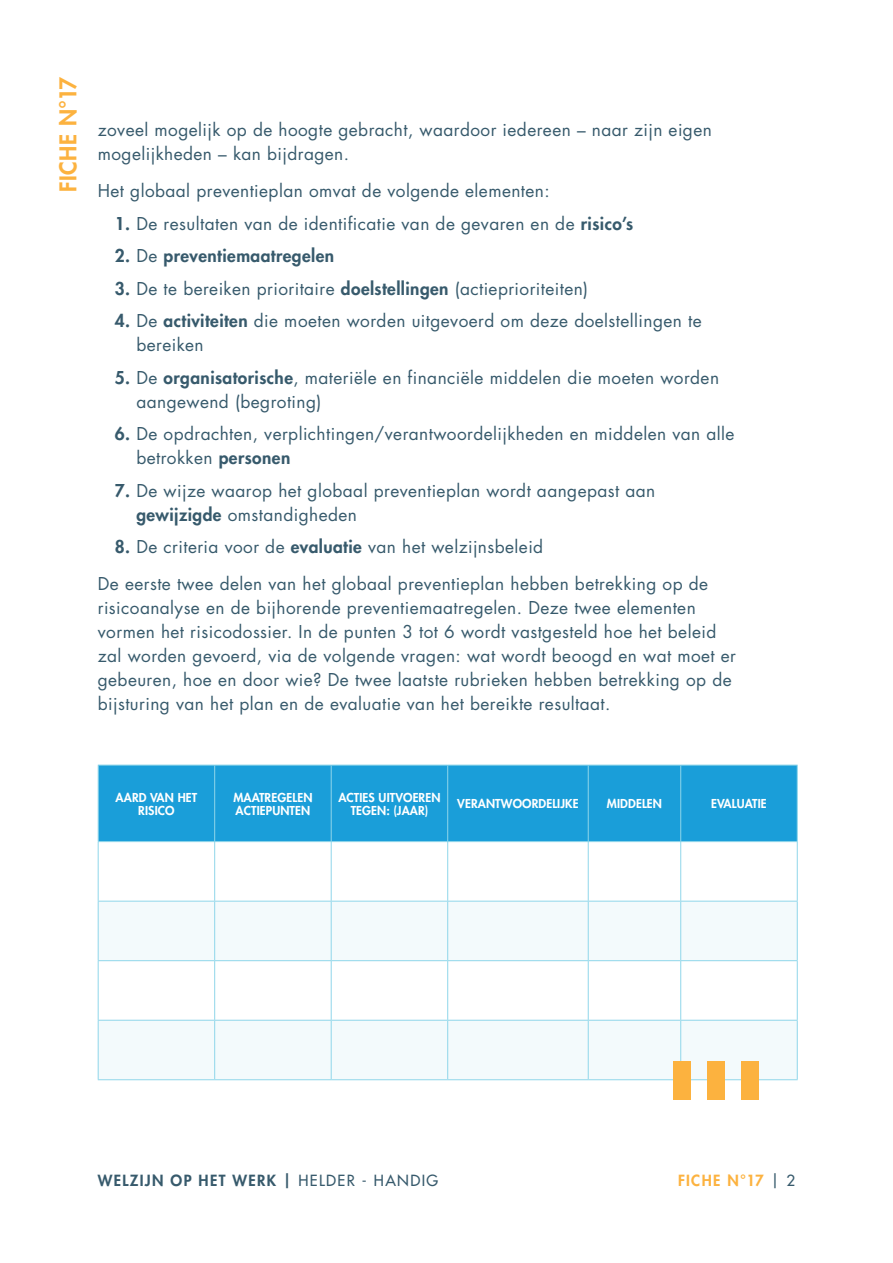
<style>
.page{position:relative;width:893px;height:1263px;background:#fff}
.page>*{position:absolute;margin:0;border:0;box-sizing:border-box;transform-origin:0 0}
.t1{font:800 22.5px "Futura Std";letter-spacing:.025em;color:#fcb23f}
.Texte{font:17.25px/24px "Futura Std";letter-spacing:.025em;color:#375a6c}
.Texte-2{font:800 17.25px "Futura Std";letter-spacing:.025em;color:#375a6c}
.t2{font:800 15px "Futura Std";letter-spacing:.09em;color:#375a6c}
.t3{font:800 15px "Futura Std";letter-spacing:.09em;color:#fcb23f}
.T-Titre{font:800 12px/13.5px "Futura Std";letter-spacing:.01em;color:#fff;text-align:center}
.s1{font-weight:800}
.s2{font-weight:400}
.s3{font-weight:500}
.s4{font-weight:500;color:#375a6c}
</style>
<div class="page">
<div style="left:99px;top:766px;width:698px;height:75px;background:#1a9ed9"></div>
<svg style="left:99px;top:902px;width:698px;height:177px;fill:#f3fafc"></svg>
<hr style="left:98px;top:765px;width:117px;height:1px;background:#8fd6ea">
<hr style="left:98px;top:765px;width:1px;height:76px;background:#8fd6ea">
<hr style="left:215px;top:765px;width:116px;height:1px;background:#8fd6ea">
<hr style="left:214px;top:765px;width:1px;height:76px;background:#8fd6ea">
<hr style="left:331px;top:765px;width:117px;height:1px;background:#8fd6ea">
<hr style="left:331px;top:765px;width:1px;height:76px;background:#8fd6ea">
<hr style="left:448px;top:765px;width:140px;height:1px;background:#8fd6ea">
<hr style="left:447px;top:765px;width:1px;height:76px;background:#8fd6ea">
<hr style="left:588px;top:765px;width:93px;height:1px;background:#8fd6ea">
<hr style="left:588px;top:765px;width:1px;height:76px;background:#8fd6ea">
<hr style="left:681px;top:765px;width:117px;height:1px;background:#8fd6ea">
<hr style="left:680px;top:765px;width:1px;height:76px;background:#8fd6ea">
<hr style="left:797px;top:765px;width:1px;height:76px;background:#8fd6ea">
<hr style="left:98px;top:841px;width:117px;height:1px;background:#8fd6ea">
<hr style="left:98px;top:842px;width:1px;height:59px;background:#8fd6ea">
<hr style="left:215px;top:841px;width:116px;height:1px;background:#8fd6ea">
<hr style="left:214px;top:842px;width:1px;height:59px;background:#8fd6ea">
<hr style="left:331px;top:841px;width:117px;height:1px;background:#8fd6ea">
<hr style="left:331px;top:842px;width:1px;height:59px;background:#8fd6ea">
<hr style="left:448px;top:841px;width:140px;height:1px;background:#8fd6ea">
<hr style="left:447px;top:842px;width:1px;height:59px;background:#8fd6ea">
<hr style="left:588px;top:841px;width:93px;height:1px;background:#8fd6ea">
<hr style="left:588px;top:842px;width:1px;height:59px;background:#8fd6ea">
<hr style="left:681px;top:841px;width:117px;height:1px;background:#8fd6ea">
<hr style="left:680px;top:842px;width:1px;height:59px;background:#8fd6ea">
<hr style="left:797px;top:842px;width:1px;height:59px;background:#8fd6ea">
<hr style="left:98px;top:901px;width:117px;height:1px;background:#8fd6ea">
<hr style="left:98px;top:901px;width:1px;height:59px;background:#8fd6ea">
<hr style="left:215px;top:901px;width:116px;height:1px;background:#8fd6ea">
<hr style="left:214px;top:901px;width:1px;height:59px;background:#8fd6ea">
<hr style="left:331px;top:901px;width:117px;height:1px;background:#8fd6ea">
<hr style="left:331px;top:901px;width:1px;height:59px;background:#8fd6ea">
<hr style="left:448px;top:901px;width:140px;height:1px;background:#8fd6ea">
<hr style="left:447px;top:901px;width:1px;height:59px;background:#8fd6ea">
<hr style="left:588px;top:901px;width:93px;height:1px;background:#8fd6ea">
<hr style="left:588px;top:901px;width:1px;height:59px;background:#8fd6ea">
<hr style="left:681px;top:901px;width:117px;height:1px;background:#8fd6ea">
<hr style="left:680px;top:901px;width:1px;height:59px;background:#8fd6ea">
<hr style="left:797px;top:901px;width:1px;height:59px;background:#8fd6ea">
<hr style="left:98px;top:960px;width:117px;height:1px;background:#8fd6ea">
<hr style="left:98px;top:961px;width:1px;height:59px;background:#8fd6ea">
<hr style="left:215px;top:960px;width:116px;height:1px;background:#8fd6ea">
<hr style="left:214px;top:961px;width:1px;height:59px;background:#8fd6ea">
<hr style="left:331px;top:960px;width:117px;height:1px;background:#8fd6ea">
<hr style="left:331px;top:961px;width:1px;height:59px;background:#8fd6ea">
<hr style="left:448px;top:960px;width:140px;height:1px;background:#8fd6ea">
<hr style="left:447px;top:961px;width:1px;height:59px;background:#8fd6ea">
<hr style="left:588px;top:960px;width:93px;height:1px;background:#8fd6ea">
<hr style="left:588px;top:961px;width:1px;height:59px;background:#8fd6ea">
<hr style="left:681px;top:960px;width:117px;height:1px;background:#8fd6ea">
<hr style="left:680px;top:961px;width:1px;height:59px;background:#8fd6ea">
<hr style="left:797px;top:961px;width:1px;height:59px;background:#8fd6ea">
<hr style="left:98px;top:1020px;width:117px;height:1px;background:#8fd6ea">
<hr style="left:98px;top:1020px;width:1px;height:59px;background:#8fd6ea">
<hr style="left:215px;top:1020px;width:116px;height:1px;background:#8fd6ea">
<hr style="left:214px;top:1020px;width:1px;height:59px;background:#8fd6ea">
<hr style="left:331px;top:1020px;width:117px;height:1px;background:#8fd6ea">
<hr style="left:331px;top:1020px;width:1px;height:59px;background:#8fd6ea">
<hr style="left:448px;top:1020px;width:140px;height:1px;background:#8fd6ea">
<hr style="left:447px;top:1020px;width:1px;height:59px;background:#8fd6ea">
<hr style="left:588px;top:1020px;width:93px;height:1px;background:#8fd6ea">
<hr style="left:588px;top:1020px;width:1px;height:59px;background:#8fd6ea">
<hr style="left:681px;top:1020px;width:117px;height:1px;background:#8fd6ea">
<hr style="left:680px;top:1020px;width:1px;height:59px;background:#8fd6ea">
<hr style="left:797px;top:1020px;width:1px;height:59px;background:#8fd6ea">
<hr style="left:98px;top:1079px;width:117px;height:1px;background:#8fd6ea">
<hr style="left:215px;top:1079px;width:116px;height:1px;background:#8fd6ea">
<hr style="left:331px;top:1079px;width:117px;height:1px;background:#8fd6ea">
<hr style="left:448px;top:1079px;width:140px;height:1px;background:#8fd6ea">
<hr style="left:588px;top:1079px;width:93px;height:1px;background:#8fd6ea">
<hr style="left:681px;top:1079px;width:117px;height:1px;background:#8fd6ea">
<div style="left:741px;top:1061px;width:17px;height:38px;background:#fcb23f"></div>
<div style="left:707px;top:1061px;width:17px;height:38px;background:#fcb23f"></div>
<div style="left:673px;top:1061px;width:17px;height:38px;background:#fcb23f"></div>
<h1 class="t1" style="left:54px;top:192px;width:117px;rotate:-90deg">FICHE N°17</h1>
<p class="Texte" style="left:98px;top:118px;width:616px">zoveel mogelijk op de hoogte gebracht, waardoor iedereen – naar zijn eigen mogelijkheden – kan bijdragen.</p>
<p class="Texte" style="left:98px;top:179px;width:453px">Het globaal preventieplan omvat de volgende elementen:</p>
<p class="Texte" style="left:115px;top:212px;width:520px"><span class="s1">1.</span> De resultaten van de identificatie van de gevaren en de <span class="s1">risico’s</span></p>
<p class="Texte-2" style="left:115px;top:245px;width:221px">2. <span class="s2">De</span> preventiemaatregelen</p>
<p class="Texte" style="left:115px;top:277px;width:475px"><span class="s1">3.</span> De te bereiken prioritaire <span class="s1">doelstellingen</span> (actieprioriteiten)</p>
<p class="Texte" style="left:136px;top:309px;width:567px;text-indent:-22px"><span class="s1">4.</span> De <span class="s1">activiteiten</span> die moeten worden uitgevoerd om deze doelstellingen te bereiken</p>
<p class="Texte" style="left:136px;top:366px;width:584px;text-indent:-22px"><span class="s1">5.</span> De <span class="s1">organisatorische</span>, materiële en financiële middelen die moeten worden aangewend (begroting)</p>
<p class="Texte" style="left:136px;top:422px;width:600px;text-indent:-22px"><span class="s1">6.</span> De opdrachten, verplichtingen/verantwoordelijkheden en middelen van alle betrokken <span class="s1">personen</span></p>
<p class="Texte" style="left:136px;top:479px;width:520px;text-indent:-22px"><span class="s1">7.</span> De wijze waarop het globaal preventieplan wordt aangepast aan <span class="s1">gewijzigde</span> omstandigheden</p>
<p class="Texte" style="left:115px;top:535px;width:430px"><span class="s1">8.</span> De criteria voor de <span class="s1">evaluatie</span> van het welzijnsbeleid</p>
<p class="Texte" style="left:98px;top:572px;width:640px">De eerste twee delen van het globaal preventieplan hebben betrekking op de risicoanalyse en de bijhorende preventiemaatregelen. Deze twee elementen vormen het risicodossier. In de punten 3 tot 6 wordt vastgesteld hoe het beleid zal worden gevoerd, via de volgende vragen: wat wordt beoogd en wat moet er gebeuren, hoe en door wie? De twee laatste rubrieken hebben betrekking op de bijsturing van het plan en de evaluatie van het bereikte resultaat.</p>
<p class="T-Titre" style="left:116px;top:790px;width:83px">AARD VAN HET<br>RISICO</p>
<p class="T-Titre" style="left:233px;top:790px;width:80px">MAATREGELEN</p>
<p class="T-Titre" style="left:236px;top:804px;width:76px">ACTIEPUNTEN</p>
<p class="T-Titre" style="left:338px;top:790px;width:104px">ACTIES UITVOEREN<br>TEGEN: (JAAR)</p>
<p class="T-Titre" style="left:457px;top:797px;width:123px">VERANTWOORDELIJKE</p>
<p class="T-Titre" style="left:607px;top:797px;width:57px">MIDDELEN</p>
<p class="T-Titre" style="left:711px;top:797px;width:57px">EVALUATIE</p>
<p class="t2" style="left:98px;top:1171px;width:342px">WELZIJN OP HET WERK | <span class="s3">HELDER - HANDIG</span></p>
<p class="t3" style="left:678px;top:1171px;width:119px">FICHE N°17 <span class="s4">| 2</span></p>
</div>
